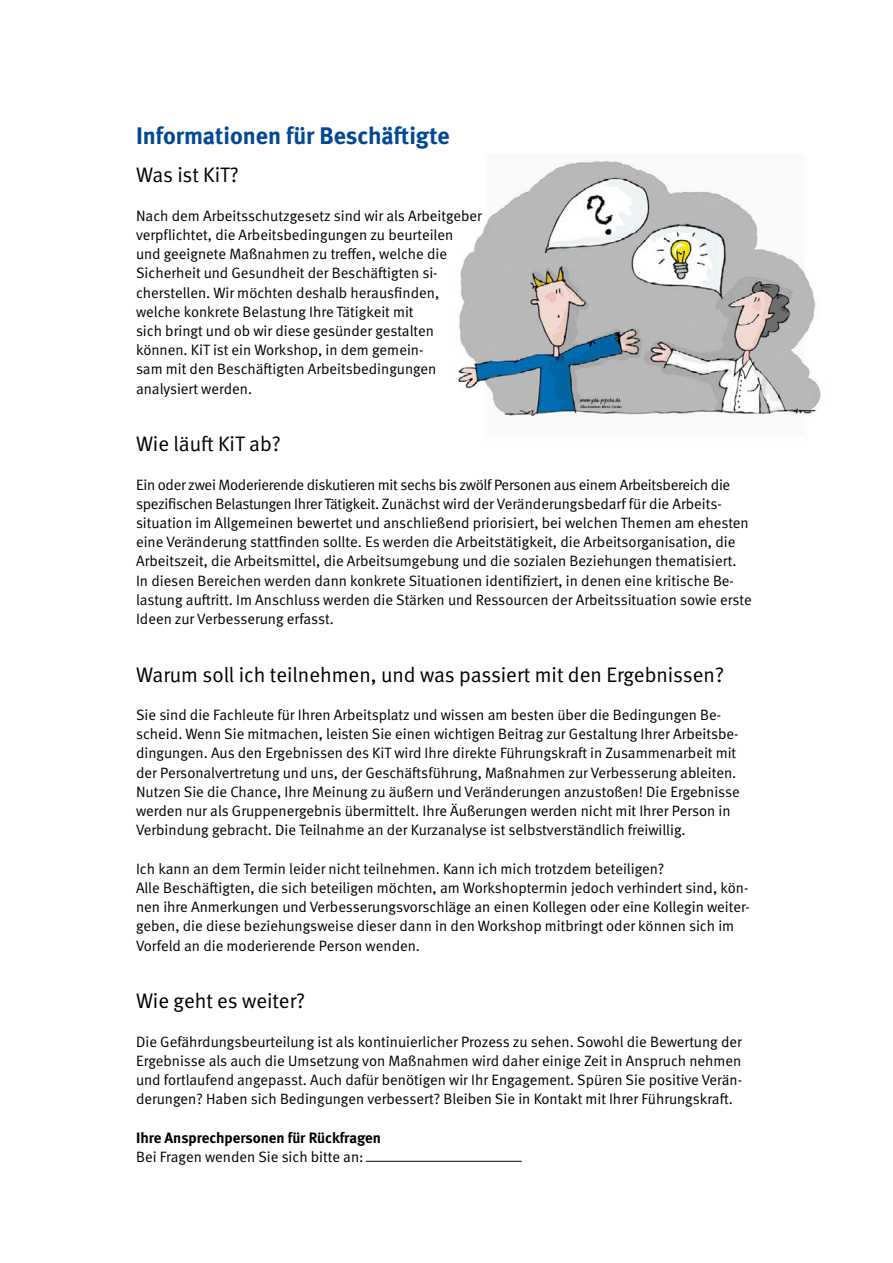
<style>
.page{position:relative;width:893px;height:1263px;background:#fff}
.page>*{position:absolute;margin:0;border:0;box-sizing:border-box;transform-origin:0 0}
._01_Überschriften_D_-_Überschrift_blau_16{font:700 24px "DGUV Meta";color:#004893}
._01_Überschriften_14_pt_Unter-Überschrift{font:21px "DGUV Meta";color:#000}
._02_Fließtext_Fließtext{font:15px/19.2px "DGUV Meta";color:#000}
._02_Fließtext_Fließtext-2{font:700 15px/19.2px "DGUV Meta";color:#000}
.s1{font-weight:400}
</style>
<div class="page">
<img style="left:457px;top:161px;width:364px;height:261px">
<hr style="left:366px;top:1161px;width:156px;height:1px;background:#000">
<h1 class="_01_Überschriften_D_-_Überschrift_blau_16" style="left:136px;top:121px;width:315px">Informationen für Beschäftigte</h1>
<h2 class="_01_Überschriften_14_pt_Unter-Überschrift" style="left:136px;top:163px;width:104px">Was ist KiT?</h2>
<p class="_02_Fließtext_Fließtext" style="left:136px;top:206px;width:347px">Nach dem Arbeitsschutzgesetz sind wir als Arbeitgeber verpflichtet, die Arbeitsbedingungen zu beurteilen<br>und geeignete Maßnahmen zu treffen, welche die Sicherheit und Gesundheit der Beschäftigten si&shy;cherstellen. Wir möchten deshalb herausfinden, welche konkrete Belastung Ihre Tätigkeit mit<br>sich bringt und ob wir diese gesünder gestalten können. KiT ist ein Workshop, in dem gemein-<br>sam mit den Beschäftigten Arbeitsbedingungen analysiert werden.</p>
<h2 class="_01_Überschriften_14_pt_Unter-Überschrift" style="left:136px;top:432px;width:146px">Wie läuft KiT ab?</h2>
<p class="_02_Fließtext_Fließtext" style="left:136px;top:475px;width:617px">Ein oder zwei Moderierende diskutieren mit sechs bis zwölf Personen aus einem Arbeitsbereich die spezifischen Belastungen Ihrer Tätigkeit. Zunächst wird der Veränderungsbedarf für die Arbeits&shy;situation im Allgemeinen bewertet und anschließend priorisiert, bei welchen Themen am ehesten eine Veränderung stattfinden sollte. Es werden die Arbeitstätigkeit, die Arbeitsorganisation, die Arbeitszeit, die Arbeitsmittel, die Arbeitsumgebung und die sozialen Beziehungen thematisiert.<br>In diesen Bereichen werden dann konkrete Situationen identifiziert, in denen eine kritische Be&shy;lastung auftritt. Im Anschluss werden die Stärken und Ressourcen der Arbeitssituation sowie erste Ideen zur Verbesserung erfasst.</p>
<h2 class="_01_Überschriften_14_pt_Unter-Überschrift" style="left:136px;top:662px;width:589px">Warum soll ich teilnehmen, und was passiert mit den Ergebnissen?</h2>
<p class="_02_Fließtext_Fließtext" style="left:136px;top:706px;width:604px">Sie sind die Fachleute für Ihren Arbeitsplatz und wissen am besten über die Bedingungen Be&shy;scheid. Wenn Sie mitmachen, leisten Sie einen wichtigen Beitrag zur Gestaltung Ihrer Arbeitsbe&shy;dingungen. Aus den Ergebnissen des KiT wird Ihre direkte Führungskraft in Zusammenarbeit mit der Personalvertretung und uns, der Geschäftsführung, Maßnahmen zur Verbesserung ableiten.</p>
<p class="_02_Fließtext_Fließtext" style="left:136px;top:782px;width:605px">Nutzen Sie die Chance, Ihre Meinung zu äußern und Veränderungen anzustoßen! Die Ergebnisse werden nur als Gruppenergebnis übermittelt. Ihre Äußerungen werden nicht mit Ihrer Person in<br>Verbindung gebracht. Die Teilnahme an der Kurzanalyse ist selbstverständlich freiwillig.</p>
<p class="_02_Fließtext_Fließtext" style="left:136px;top:859px;width:530px">Ich kann an dem Termin leider nicht teilnehmen. Kann ich mich trotzdem beteiligen?</p>
<p class="_02_Fließtext_Fließtext" style="left:136px;top:878px;width:615px">Alle Beschäftigten, die sich beteiligen möchten, am Workshoptermin jedoch verhindert sind, kön&shy;nen ihre Anmerkungen und Verbesserungsvorschläge an einen Kollegen oder eine Kollegin weiter&shy;geben, die diese beziehungsweise dieser dann in den Workshop mitbringt oder können sich im Vorfeld an die moderierende Person wenden.</p>
<h2 class="_01_Überschriften_14_pt_Unter-Überschrift" style="left:136px;top:989px;width:171px">Wie geht es weiter?</h2>
<p class="_02_Fließtext_Fließtext" style="left:136px;top:1032px;width:608px;text-align:justify">Die Gefährdungsbeurteilung ist als kontinuierlicher Prozess zu sehen. Sowohl die Bewertung der Ergebnisse als auch die Umsetzung von Maßnahmen wird daher einige Zeit in Anspruch nehmen und fortlaufend angepasst. Auch dafür benötigen wir Ihr Engagement. Spüren Sie positive Verän&shy;derungen? Haben sich Bedingungen verbessert? Bleiben Sie in Kontakt mit Ihrer Führungskraft.</p>
<p class="_02_Fließtext_Fließtext-2" style="left:136px;top:1128px;width:246px">Ihre Ansprechpersonen für Rückfragen<br><span class="s1">Bei Fragen wenden Sie sich bitte an:</span></p>
</div>
